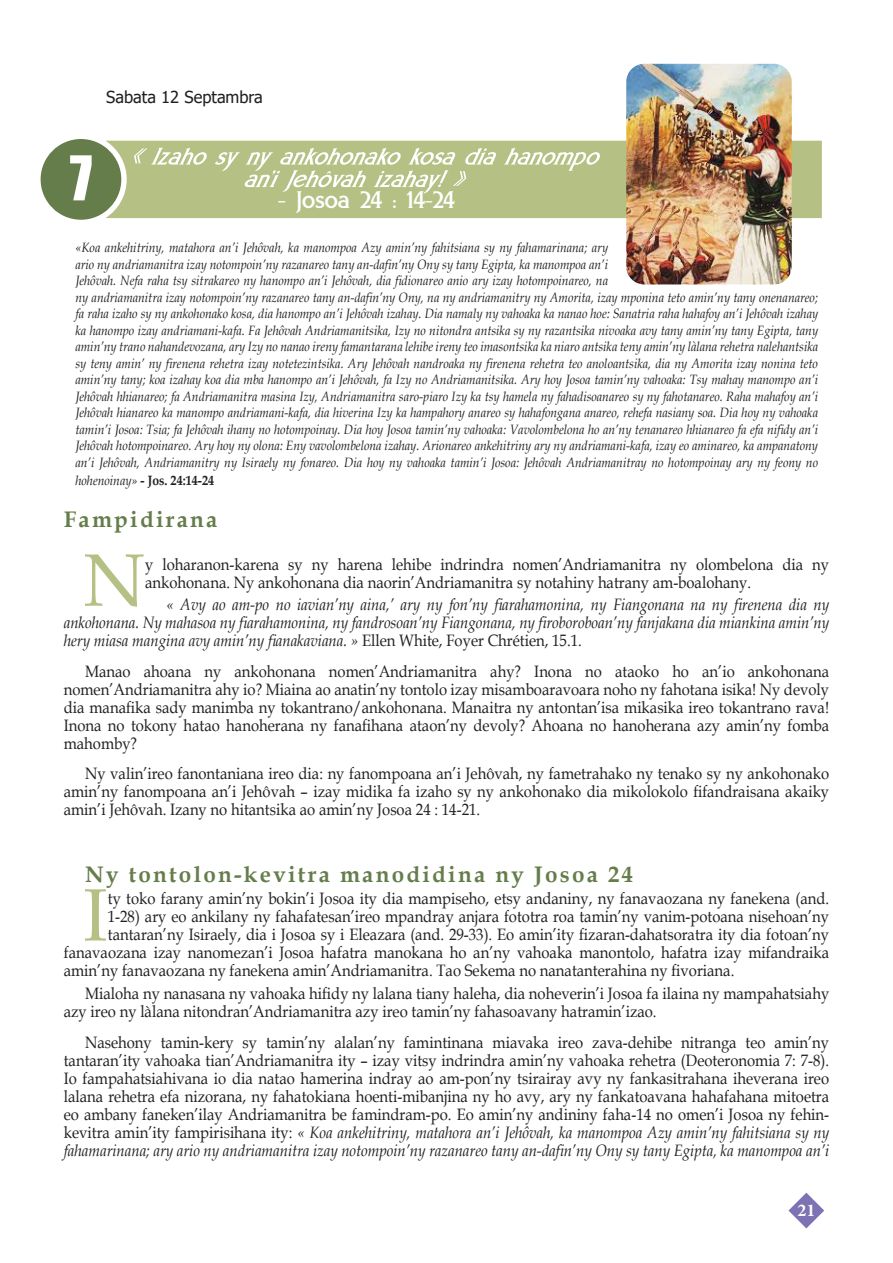
<style>
.page{position:relative;width:893px;height:1263px;background:#fff}
.page>*{position:absolute;margin:0;border:0;box-sizing:border-box;transform-origin:0 0}
.t1{font:74.25px "Book Antiqua";color:#b5c085}
.t2{font:57px "Impact";color:#fff}
.t3{font:700 22.5px "Book Antiqua";letter-spacing:.1em;color:#657d4a}
.t4{font:21px "Eboracum";color:#fff}
.t5{font:700 18px "Minion Pro";color:#fff}
.t6{font:16.5px/18px "Book Antiqua";color:#231f20;text-align:justify;scale:.9 1}
.t7{font:italic 16.5px/18px "Book Antiqua";color:#231f20;text-align:justify;scale:.9 1}
.t8{font:16.5px "Tahoma";color:#231f20}
.t9{font:italic 13.5px/16.5px "Book Antiqua";color:#231f20;scale:.9 1}
.t10{font:700 13.5px "Book Antiqua";color:#231f20;scale:.9 1}
.s1{font-weight:400;font-style:italic}
.s2{font-style:normal}
.s3{font-style:italic}
</style>
<div class="page">
<svg style="left:788px;top:1193px;width:36px;height:35px"></svg>
<div style="left:105px;top:141px;width:717px;height:77px;background:#b5c085"></div>
<div style="left:41px;top:139px;width:80px;height:81px;background:#657d4a;border-radius:50%"></div>
<img style="left:626px;top:64px;width:166px;height:220px">
<svg style="left:127px;top:148px;width:477px;height:46px;background:#c1ca99"></svg>
<p class="t8" style="left:106px;top:86px;width:158px">Sabata 12 Septambra</p>
<h2 class="t2" style="left:70px;top:134px;width:24px">7</h2>
<p class="t4" style="left:278px;top:187px;width:178px">- Josoa 24 : 14-24</p>
<p class="t9" style="left:75px;top:239px;width:827px">«Koa ankehitriny, matahora an’i Jehôvah, ka manompoa Azy amin’ny fahitsiana sy ny fahamarinana; ary<br>ario ny andriamanitra izay notompoin’ny razanareo tany an-dafin’ny Ony sy tany Egipta, ka manompoa an’i<br>Jehôvah. Nefa raha tsy sitrakareo ny hanompo an’i Jehôvah, dia fidionareo anio ary izay hotompoinareo, na<br>ny andriamanitra izay notompoin’ny razanareo tany an-dafin’ny Ony, na ny andriamanitry ny Amorita, izay mponina teto amin’ny tany onenanareo; fa raha izaho sy ny ankohonako kosa, dia hanompo an’i Jehôvah izahay. Dia namaly ny vahoaka ka nanao hoe: Sanatria raha hahafoy an’i Jehôvah izahay ka hanompo izay andriamani-kafa. Fa Jehôvah Andriamanitsika, Izy no nitondra antsika sy ny razantsika nivoaka avy tany amin’ny tany Egipta, tany amin’ny trano nahandevozana, ary Izy no nanao ireny famantarana lehibe ireny teo imasontsika ka niaro antsika teny amin’ny làlana rehetra nalehantsika sy teny amin’ ny firenena rehetra izay notetezintsika. Ary Jehôvah nandroaka ny firenena rehetra teo anoloantsika, dia ny Amorita izay nonina teto amin’ny tany; koa izahay koa dia mba hanompo an’i Jehôvah, fa Izy no Andriamanitsika. Ary hoy Josoa tamin’ny vahoaka: Tsy mahay manompo an’i Jehôvah hhianareo; fa Andriamanitra masina Izy, Andriamanitra saro-piaro Izy ka tsy hamela ny fahadisoanareo sy ny fahotanareo. Raha mahafoy an’i Jehôvah hianareo ka manompo andriamani-kafa, dia hiverina Izy ka hampahory anareo sy hahafongana anareo, rehefa nasiany soa. Dia hoy ny vahoaka tamin’i Josoa: Tsia; fa Jehôvah ihany no hotompoinay. Dia hoy Josoa tamin’ny vahoaka: Vavolombelona ho an’ny tenanareo hhianareo fa efa nifidy an’i Jehôvah hotompoinareo. Ary hoy ny olona: Eny vavolombelona izahay. Arionareo ankehitriny ary ny andriamani-kafa, izay eo aminareo, ka ampanatony an’i Jehôvah, Andriamanitry ny Isiraely ny fonareo. Dia hoy ny vahoaka tamin’i Josoa: Jehôvah Andriamanitray no hotompoinay ary ny feony no</p>
<p class="t10" style="left:75px;top:471px;width:156px"><span class="s1">hohenoinay»</span> - Jos. 24:14-24</p>
<p class="t3" style="left:64px;top:504px;width:155px">Fampidirana</p>
<p class="t1" style="left:83px;top:529px;width:63px">N</p>
<p class="t6" style="left:145px;top:555px;width:762px">y loharanon-karena sy ny harena lehibe indrindra nomen’Andriamanitra ny olombelona dia ny ankohonana. Ny ankohonana dia naorin’Andriamanitra sy notahiny hatrany am-boalohany.</p>
<p class="t7" style="left:64px;top:595px;width:852px;text-indent:103px">« Avy ao am-po no iavian’ny aina,’ ary ny fon’ny fiarahamonina, ny Fiangonana na ny firenena dia ny ankohonana. Ny mahasoa ny fiarahamonina, ny fandrosoan’ny Fiangonana, ny firoboroboan’ny fanjakana dia miankina amin’ny hery miasa mangina avy amin’ny fianakaviana. » <span class="s2">Ellen White, Foyer Chrétien, 15.1.</span></p>
<p class="t6" style="left:64px;top:662px;width:852px;text-indent:21px">Manao ahoana ny ankohonana nomen’Andriamanitra ahy? Inona no ataoko ho an’io ankohonana nomen’Andriamanitra ahy io? Miaina ao anatin’ny tontolo izay misamboaravoara noho ny fahotana isika! Ny devoly dia manafika sady manimba ny tokantrano/ankohonana. Manaitra ny antontan’isa mikasika ireo tokantrano rava!<br>Inona no tokony hatao hanoherana ny fanafihana ataon’ny devoly? Ahoana no hanoherana azy amin’ny fomba mahomby?</p>
<p class="t6" style="left:64px;top:764px;width:852px;text-indent:21px">Ny valin’ireo fanontaniana ireo dia: ny fanompoana an’i Jehôvah, ny fametrahako ny tenako sy ny ankohonako amin’ny fanompoana an’i Jehôvah – izay midika fa izaho sy ny ankohonako dia mikolokolo fifandraisana akaiky amin’i Jehôvah. Izany no hitantsika ao amin’ny Josoa 24 : 14-21.</p>
<p class="t3" style="left:85px;top:859px;width:549px">Ny tontolon-kevitra manodidina ny Josoa 24</p>
<p class="t1" style="left:83px;top:863px;width:27px">I</p>
<p class="t6" style="left:108px;top:889px;width:803px">ty toko farany amin’ny bokin’i Josoa ity dia mampiseho, etsy andaniny, ny fanavaozana ny fanekena (and.</p>
<p class="t6" style="left:108px;top:907px;width:803px">1-28) ary eo ankilany ny fahafatesan’ireo mpandray anjara fototra roa tamin’ny vanim-potoana nisehoan’ny</p>
<p class="t6" style="left:108px;top:925px;width:803px">tantaran’ny Isiraely, dia i Josoa sy i Eleazara (and. 29-33). Eo amin’ity fizaran-dahatsoratra ity dia fotoan’ny</p>
<p class="t6" style="left:64px;top:943px;width:852px">fanavaozana izay nanomezan’i Josoa hafatra manokana ho an’ny vahoaka manontolo, hafatra izay mifandraika</p>
<p class="t6" style="left:64px;top:961px;width:747px">amin’ny fanavaozana ny fanekena amin’Andriamanitra. Tao Sekema no nanatanterahina ny fivoriana.</p>
<p class="t6" style="left:64px;top:984px;width:852px;text-indent:21px">Mialoha ny nanasana ny vahoaka hifidy ny lalana tiany haleha, dia noheverin’i Josoa fa ilaina ny mampahatsiahy azy ireo ny làlana nitondran’Andriamanitra azy ireo tamin’ny fahasoavany hatramin’izao.</p>
<p class="t6" style="left:64px;top:1032px;width:852px;text-indent:21px">Nasehony tamin-kery sy tamin’ny alalan’ny famintinana miavaka ireo zava-dehibe nitranga teo amin’ny tantaran’ity vahoaka tian’Andriamanitra ity – izay vitsy indrindra amin’ny vahoaka rehetra (Deoteronomia 7: 7-8).<br>Io fampahatsiahivana io dia natao hamerina indray ao am-pon’ny tsirairay avy ny fankasitrahana iheverana ireo lalana rehetra efa nizorana, ny fahatokiana hoenti-mibanjina ny ho avy, ary ny fankatoavana hahafahana mitoetra eo ambany faneken’ilay Andriamanitra be famindram-po. Eo amin’ny andininy faha-14 no omen’i Josoa ny fehin&shy;kevitra amin’ity fampirisihana ity: <span class="s3">« Koa ankehitriny, matahora an’i Jehôvah, ka manompoa Azy amin’ny fahitsiana sy ny fahamarinana; ary ario ny andriamanitra izay notompoin’ny razanareo tany an-dafin’ny Ony sy tany Egipta, ka manompoa an’i</span></p>
<p class="t5" style="left:797px;top:1197px;width:19px">21</p>
</div>
